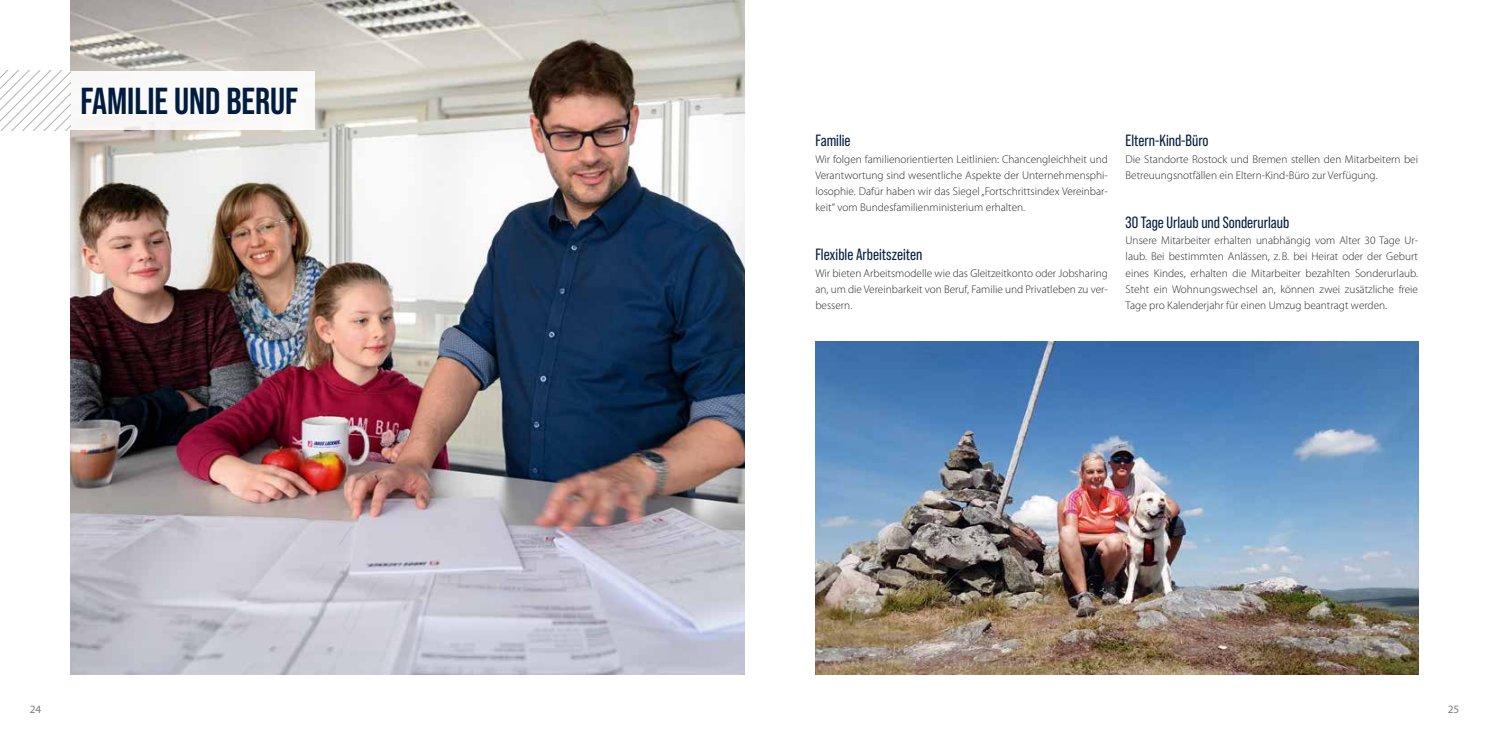
<style>
.page{position:relative;width:1489px;height:745px;background:#fff}
.page>*{position:absolute;margin:0;border:0;box-sizing:border-box;transform-origin:0 0}
.t1{font:700 37.5px "Bebas Neue Pro";color:#001d3f}
.t2{font:16.25px "Bebas Neue Pro";color:#001d3f}
.t3{font:300 11.25px/16.2px "Myriad Pro";color:#272726;text-align:justify}
.t4{font:11.25px "Myriad Pro";color:#7a7b7a}
</style>
<div class="page">
<img style="left:71px;top:0;width:673px;height:673px">
<img style="left:815px;top:341px;width:602px;height:332px">
<div style="left:64px;top:71px;width:250px;height:59px;background:#faf9f8"></div>
<svg style="left:0;top:71px;width:71px;height:59px"></svg>
<h1 class="t1" style="left:80px;top:79px;width:219px">FAMILIE UND BERUF</h1>
<h2 class="t2" style="left:815px;top:131px;width:37px">Familie</h2>
<p class="t3" style="left:815px;top:151px;width:294px">Wir folgen familienorientierten Leitlinien: Chancengleichheit und Verantwortung sind wesentliche Aspekte der Unternehmensphi&shy;losophie. Dafür haben wir das Siegel „Fortschrittsindex Vereinbar&shy;keit“ vom Bundesfamilienministerium erhalten.</p>
<h2 class="t2" style="left:815px;top:245px;width:108px">Flexible Arbeitszeiten</h2>
<p class="t3" style="left:815px;top:264px;width:294px">Wir bieten Arbeitsmodelle wie das Gleitzeitkonto oder Jobsharing an, um die Vereinbarkeit von Beruf, Familie und Privatleben zu ver&shy;bessern.</p>
<h2 class="t2" style="left:1125px;top:131px;width:85px">Eltern-Kind-Büro</h2>
<p class="t3" style="left:1125px;top:151px;width:294px">Die Standorte Rostock und Bremen stellen den Mitarbeitern bei<br>Betreuungsnotfällen ein Eltern-Kind-Büro zur Verfügung.</p>
<h2 class="t2" style="left:1125px;top:213px;width:165px">30 Tage Urlaub und Sonderurlaub</h2>
<p class="t3" style="left:1125px;top:232px;width:294px">Unsere Mitarbeiter erhalten unabhängig vom Alter 30 Tage Ur&shy;laub. Bei bestimmten Anlässen, z.B. bei Heirat oder der Geburt eines Kindes, erhalten die Mitarbeiter bezahlten Sonderurlaub.<br>Steht ein Wohnungswechsel an, können zwei zusätzliche freie Tage pro Kalenderjahr für einen Umzug beantragt werden.</p>
<p class="t4" style="left:30px;top:702px;width:13px">24</p>
<p class="t4" style="left:1447px;top:702px;width:13px">25</p>
</div>
